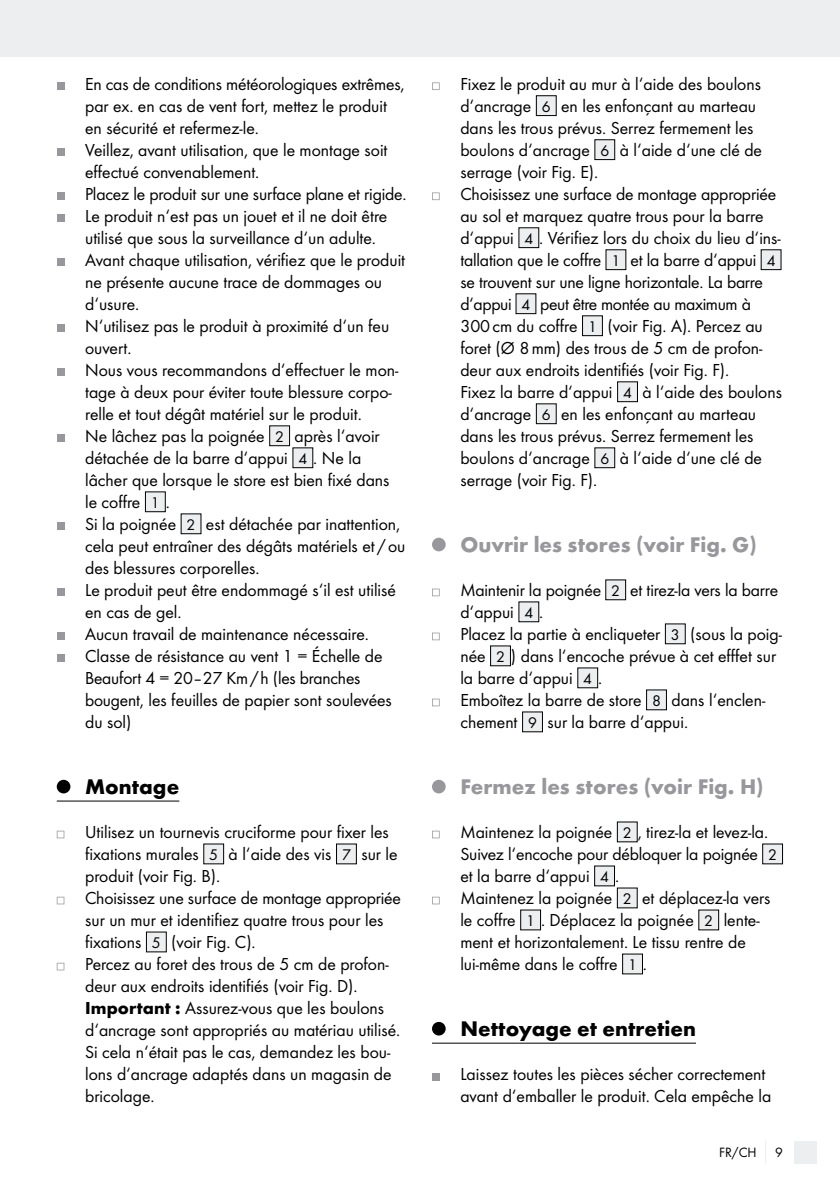
<style>
.page{position:relative;width:840px;height:1191px;background:#fff}
.page>*{position:absolute;margin:0;border:0;box-sizing:border-box;transform-origin:0 0}
.t1{font:700 22px "Futura";color:#97979c}
.t2{font:700 22px "Futura";color:#000}
.t3{font:18px/22px "Futura Boo";color:#000}
.t4{font:14px "Futura Boo";color:#000}
.s1{font-size:16px}
.s2{font-family:"Futura";font-weight:700}
</style>
<div class="page">
<div style="left:0;top:0;width:839px;height:57px;background:#eceeef"></div>
<div style="left:794px;top:1140px;width:22px;height:23px;background:#eceeef"></div>
<hr style="left:57px;top:800px;width:122px;height:1px;background:#000">
<div style="left:57px;top:82px;width:7px;height:8px;background:#97979c"></div>
<div style="left:57px;top:148px;width:7px;height:8px;background:#97979c"></div>
<div style="left:57px;top:192px;width:7px;height:8px;background:#97979c"></div>
<div style="left:57px;top:214px;width:7px;height:8px;background:#97979c"></div>
<div style="left:57px;top:258px;width:7px;height:8px;background:#97979c"></div>
<div style="left:57px;top:324px;width:7px;height:8px;background:#97979c"></div>
<div style="left:57px;top:368px;width:7px;height:8px;background:#97979c"></div>
<div style="left:57px;top:434px;width:7px;height:8px;background:#97979c"></div>
<div style="left:269px;top:426px;width:20px;height:20px;background:#eceeef"></div>
<div style="left:269px;top:425px;width:21px;height:21px;border:1px solid #000"></div>
<div style="left:293px;top:448px;width:19px;height:20px;background:#eceeef"></div>
<div style="left:145px;top:492px;width:20px;height:20px;background:#eceeef"></div>
<div style="left:145px;top:491px;width:21px;height:21px;border:1px solid #000"></div>
<div style="left:57px;top:522px;width:7px;height:8px;background:#97979c"></div>
<div style="left:181px;top:514px;width:20px;height:20px;background:#eceeef"></div>
<div style="left:57px;top:588px;width:7px;height:8px;background:#97979c"></div>
<div style="left:57px;top:632px;width:7px;height:8px;background:#97979c"></div>
<div style="left:57px;top:654px;width:7px;height:8px;background:#97979c"></div>
<div style="left:57px;top:780px;width:13px;height:13px;background:#000;border-radius:50%"></div>
<svg style="left:57px;top:830px;width:7px;height:8px"></svg>
<div style="left:204px;top:844px;width:19px;height:20px;background:#eceeef"></div>
<div style="left:336px;top:844px;width:20px;height:20px;background:#eceeef"></div>
<svg style="left:57px;top:896px;width:7px;height:8px"></svg>
<div style="left:146px;top:932px;width:20px;height:20px;background:#eceeef"></div>
<div style="left:146px;top:931px;width:21px;height:21px;border:1px solid #000"></div>
<svg style="left:57px;top:962px;width:7px;height:8px"></svg>
<hr style="left:432px;top:1042px;width:263px;height:1px;background:#000">
<svg style="left:432px;top:82px;width:7px;height:8px"></svg>
<div style="left:536px;top:96px;width:20px;height:20px;background:#eceeef"></div>
<div style="left:535px;top:95px;width:21px;height:21px;border:1px solid #000"></div>
<div style="left:594px;top:140px;width:20px;height:20px;background:#eceeef"></div>
<div style="left:594px;top:139px;width:21px;height:21px;border:1px solid #000"></div>
<svg style="left:432px;top:192px;width:7px;height:8px"></svg>
<div style="left:518px;top:228px;width:20px;height:20px;background:#eceeef"></div>
<div style="left:605px;top:250px;width:20px;height:20px;background:#eceeef"></div>
<div style="left:760px;top:250px;width:20px;height:20px;background:#eceeef"></div>
<div style="left:515px;top:294px;width:20px;height:20px;background:#eceeef"></div>
<div style="left:582px;top:316px;width:20px;height:20px;background:#eceeef"></div>
<div style="left:581px;top:315px;width:21px;height:21px;border:1px solid #000"></div>
<div style="left:617px;top:382px;width:20px;height:20px;background:#eceeef"></div>
<div style="left:616px;top:381px;width:21px;height:21px;border:1px solid #000"></div>
<div style="left:536px;top:404px;width:20px;height:20px;background:#eceeef"></div>
<div style="left:535px;top:403px;width:21px;height:21px;border:1px solid #000"></div>
<div style="left:594px;top:448px;width:20px;height:20px;background:#eceeef"></div>
<div style="left:594px;top:447px;width:21px;height:21px;border:1px solid #000"></div>
<div style="left:432px;top:538px;width:13px;height:13px;background:#97979c;border-radius:50%"></div>
<svg style="left:432px;top:588px;width:7px;height:8px"></svg>
<div style="left:605px;top:580px;width:20px;height:20px;background:#eceeef"></div>
<div style="left:518px;top:602px;width:20px;height:20px;background:#eceeef"></div>
<svg style="left:432px;top:632px;width:7px;height:8px"></svg>
<div style="left:665px;top:624px;width:19px;height:20px;background:#eceeef"></div>
<div style="left:490px;top:646px;width:20px;height:20px;background:#eceeef"></div>
<div style="left:577px;top:668px;width:20px;height:20px;background:#eceeef"></div>
<svg style="left:432px;top:698px;width:7px;height:8px"></svg>
<div style="left:646px;top:690px;width:20px;height:20px;background:#eceeef"></div>
<div style="left:522px;top:712px;width:20px;height:20px;background:#eceeef"></div>
<div style="left:432px;top:780px;width:13px;height:13px;background:#97979c;border-radius:50%"></div>
<svg style="left:432px;top:830px;width:7px;height:8px"></svg>
<div style="left:617px;top:822px;width:20px;height:20px;background:#eceeef"></div>
<div style="left:762px;top:844px;width:20px;height:20px;background:#eceeef"></div>
<div style="left:594px;top:866px;width:20px;height:20px;background:#eceeef"></div>
<svg style="left:432px;top:896px;width:7px;height:8px"></svg>
<div style="left:617px;top:888px;width:20px;height:20px;background:#eceeef"></div>
<div style="left:520px;top:910px;width:20px;height:20px;background:#eceeef"></div>
<div style="left:698px;top:910px;width:20px;height:20px;background:#eceeef"></div>
<div style="left:622px;top:954px;width:20px;height:20px;background:#eceeef"></div>
<div style="left:432px;top:1022px;width:13px;height:13px;background:#000;border-radius:50%"></div>
<div style="left:432px;top:1072px;width:7px;height:8px;background:#97979c"></div>
<p class="t3" style="left:85px;top:73px;width:323px">En cas de conditions météorologiques extrêmes, par ex. en cas de vent fort, mettez le produit en sécurité et refermez-le.<br>Veillez, avant utilisation, que le montage soit effectué convenablement.<br>Placez le produit sur une surface plane et rigide.<br>Le produit n‘est pas un jouet et il ne doit être utilisé que sous la surveillance d‘un adulte.<br>Avant chaque utilisation, vérifiez que le produit ne présente aucune trace de dommages ou d‘usure.<br>N‘utilisez pas le produit à proximité d‘un feu ouvert.<br>Nous vous recommandons d‘effectuer le mon&shy;tage à deux pour éviter toute blessure corpo&shy;relle et tout dégât matériel sur le produit.<br>Ne lâchez pas la poignée <span class="s1">2</span> après l‘avoir détachée de la barre d‘appui <span class="s1">4</span> . Ne la lâcher que lorsque le store est bien fixé dans<br>le coffre <span class="s1">1</span> .<br>Si la poignée <span class="s1">2</span> est détachée par inattention, cela peut entraîner des dégâts matériels et /ou des blessures corporelles.<br>Le produit peut être endommagé s‘il est utilisé en cas de gel.<br>Aucun travail de maintenance nécessaire.<br>Classe de résistance au vent 1 = Échelle de Beaufort 4 = 20–27 Km/h (les branches bougent, les feuilles de papier sont soulevées du sol)</p>
<p class="t2" style="left:85px;top:773px;width:96px">Montage</p>
<p class="t3" style="left:85px;top:821px;width:317px">Utilisez un tournevis cruciforme pour fixer les fixations murales <span class="s1">5</span> à l‘aide des vis <span class="s1">7</span> sur le produit (voir Fig. B).<br>Choisissez une surface de montage appropriée sur un mur et identifiez quatre trous pour les fixations <span class="s1">5</span> (voir Fig. C).<br>Percez au foret des trous de 5 cm de profon&shy;deur aux endroits identifiés (voir Fig. D).<br><span class="s2">Important :</span> Assurez-vous que les boulons d‘ancrage sont appropriés au matériau utilisé.<br>Si cela n‘était pas le cas, demandez les bou&shy;lons d‘ancrage adaptés dans un magasin de bricolage.</p>
<p class="t3" style="left:460px;top:73px;width:323px">Fixez le produit au mur à l‘aide des boulons d‘ancrage <span class="s1">6</span> en les enfonçant au marteau dans les trous prévus. Serrez fermement les boulons d‘ancrage <span class="s1">6</span> à l‘aide d‘une clé de serrage (voir Fig. E).<br>Choisissez une surface de montage appropriée au sol et marquez quatre trous pour la barre d‘appui <span class="s1">4</span> . Vérifiez lors du choix du lieu d‘ins&shy;tallation que le coffre <span class="s1">1</span> et la barre d‘appui <span class="s1">4 </span>se trouvent sur une ligne horizontale. La barre d‘appui <span class="s1">4</span> peut être montée au maximum à 300cm du coffre <span class="s1">1</span> (voir Fig. A). Percez au foret (Ø 8mm) des trous de 5 cm de profon&shy;deur aux endroits identifiés (voir Fig. F).<br>Fixez la barre d‘appui <span class="s1">4</span> à l‘aide des boulons d‘ancrage <span class="s1">6</span> en les enfonçant au marteau dans les trous prévus. Serrez fermement les boulons d‘ancrage <span class="s1">6</span> à l‘aide d‘une clé de serrage (voir Fig. F).</p>
<p class="t1" style="left:460px;top:531px;width:298px">Ouvrir les stores (voir Fig. G)</p>
<p class="t3" style="left:460px;top:579px;width:323px">Maintenir la poignée <span class="s1">2</span> et tirez-la vers la barre d‘appui <span class="s1">4</span> .<br>Placez la partie à encliqueter <span class="s1">3</span> (sous la poig&shy;née <span class="s1">2</span> ) dans l‘encoche prévue à cet efffet sur la barre d‘appui <span class="s1">4</span> .<br>Emboîtez la barre de store <span class="s1">8</span> dans l‘enclen&shy;chement <span class="s1">9</span> sur la barre d‘appui.</p>
<p class="t1" style="left:460px;top:773px;width:305px">Fermez les stores (voir Fig. H)</p>
<p class="t3" style="left:460px;top:821px;width:318px">Maintenez la poignée <span class="s1">2</span> , tirez-la et levez-la.<br>Suivez l‘encoche pour débloquer la poignée <span class="s1">2 </span>et la barre d‘appui <span class="s1">4</span> .<br>Maintenez la poignée <span class="s1">2</span> et déplacez-la vers le coffre <span class="s1">1</span> . Déplacez la poignée <span class="s1">2</span> lente&shy;ment et horizontalement. Le tissu rentre de lui-même dans le coffre <span class="s1">1</span> .</p>
<p class="t2" style="left:460px;top:1015px;width:237px">Nettoyage et entretien</p>
<p class="t3" style="left:460px;top:1063px;width:312px">Laissez toutes les pièces sécher correctement avant d‘emballer le produit. Cela empêche la</p>
<p class="t4" style="left:718px;top:1144px;width:39px">FR/CH</p>
<p class="t4" style="left:774px;top:1144px;width:9px">9</p>
</div>
